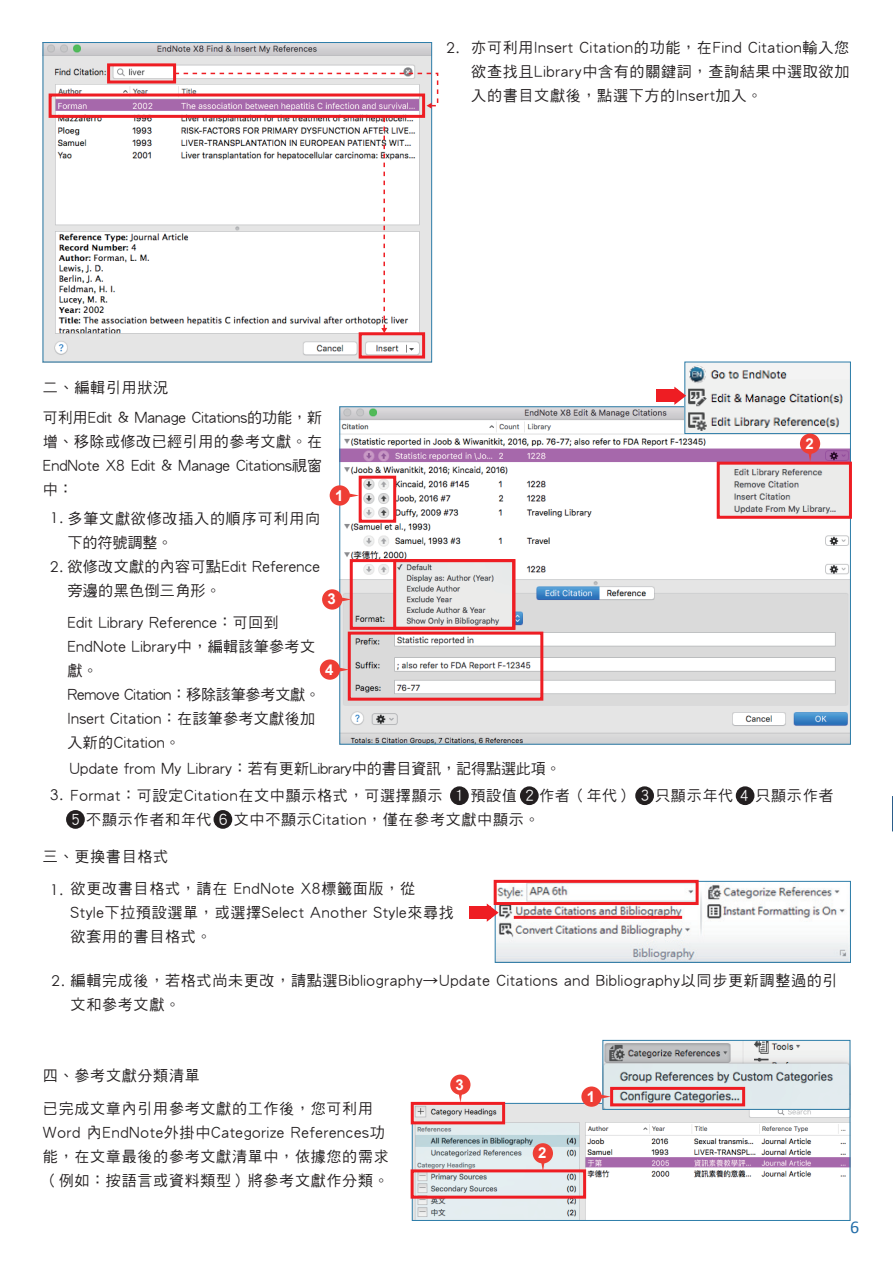
<style>
.page{position:relative;width:893px;height:1263px;background:#fff}
.page>*{position:absolute;margin:0;border:0;box-sizing:border-box;transform-origin:0 0}
.t1{font:18px "Calibri";color:#236da8}
.t2{font:15px/24px "DF Hei W5 WINP BF";letter-spacing:.05em;color:#231f20}
.t3{font:15px/24px "DF Hei W5 WINP BF";letter-spacing:.025em;color:#231f20}
.t4{font:15px/29.2px "DF Hei W5 WINP BF";color:#231f20}
.t5{font:700 15px "Arial";color:#fff}
.t6{font:15px "DF Hei W5 WINP BF";color:#fff}
.t7{font:14.85px "Century Gothic";color:#231f20}
.s1{font-family:"Century Gothic";font-size:14.85px}
</style>
<div class="page">
<svg style="left:892px;top:796px;width:1px;height:35px"></svg>
<img style="left:45px;top:44px;width:385px;height:316px">
<div style="left:43px;top:42px;width:389px;height:320px;border:1px solid #2d7da9"></div>
<img style="left:342px;top:409px;width:507px;height:333px">
<img style="left:397px;top:563px;width:114px;height:63px">
<img style="left:687px;top:364px;width:162px;height:68px">
<div style="left:685px;top:362px;width:166px;height:72px;border:1px solid #2d7da9"></div>
<img style="left:721px;top:466px;width:127px;height:49px">
<div style="left:717px;top:462px;width:135px;height:57px;border:3px solid #ee1d23"></div>
<div style="left:359px;top:476px;width:37px;height:47px;border:3px solid #ee1d23"></div>
<div style="left:350px;top:559px;width:165px;height:71px;border:3px solid #ee1d23"></div>
<div style="left:393px;top:559px;width:122px;height:71px;border:3px solid #ee1d23"></div>
<div style="left:348px;top:632px;width:195px;height:69px;border:3px solid #ee1d23"></div>
<img style="left:497px;top:884px;width:352px;height:76px">
<div style="left:495px;top:881px;width:356px;height:81px;border:1px solid #2d7da9"></div>
<img style="left:414px;top:1105px;width:434px;height:114px">
<div style="left:412px;top:1103px;width:438px;height:118px;border:1px solid #2d7da9"></div>
<img style="left:605px;top:1042px;width:243px;height:65px">
<div style="left:603px;top:1040px;width:247px;height:69px;border:1px solid #2d7da9"></div>
<div style="left:610px;top:1087px;width:135px;height:19px;border:3px solid #ee1d23"></div>
<div style="left:494px;top:880px;width:205px;height:25px;border:3px solid #ee1d23"></div>
<hr style="left:514px;top:916px;width:168px;height:3px;background:#ee1d23">
<div style="left:411px;top:1169px;width:175px;height:30px;border:3px solid #ee1d23"></div>
<div style="left:330px;top:485px;width:20px;height:21px;background:#ee3e35;border-radius:50%"></div>
<svg style="left:349px;top:493px;width:10px;height:4px"></svg>
<div style="left:581px;top:1086px;width:21px;height:21px;background:#ee3e35;border-radius:50%"></div>
<svg style="left:602px;top:1095px;width:9px;height:3px"></svg>
<div style="left:322px;top:589px;width:20px;height:21px;background:#ee3e35;border-radius:50%"></div>
<svg style="left:342px;top:597px;width:10px;height:4px"></svg>
<div style="left:320px;top:659px;width:20px;height:21px;background:#ee3e35;border-radius:50%"></div>
<svg style="left:340px;top:668px;width:9px;height:3px"></svg>
<div style="left:800px;top:434px;width:20px;height:20px;background:#ee3e35;border-radius:50%"></div>
<svg style="left:808px;top:453px;width:4px;height:8px"></svg>
<div style="left:450px;top:1074px;width:20px;height:21px;background:#ee3e35;border-radius:50%"></div>
<svg style="left:458px;top:1094px;width:4px;height:8px"></svg>
<div style="left:533px;top:1143px;width:20px;height:20px;background:#ee3e35;border-radius:50%"></div>
<svg style="left:541px;top:1163px;width:4px;height:8px"></svg>
<div style="left:657px;top:390px;width:21px;height:12px;background:#ee1d23"></div>
<svg style="left:674px;top:387px;width:12px;height:18px"></svg>
<div style="left:469px;top:907px;width:21px;height:12px;background:#ee1d23"></div>
<svg style="left:487px;top:903px;width:12px;height:19px"></svg>
<div style="left:411px;top:1102px;width:94px;height:22px;border:3px solid #ee1d23"></div>
<div style="left:49px;top:94px;width:376px;height:24px;border:3px solid #ee1d23"></div>
<div style="left:359px;top:332px;width:66px;height:27px;border:3px solid #ee1d23"></div>
<div style="left:107px;top:63px;width:69px;height:21px;border:3px solid #ee1d23"></div>
<svg style="left:173px;top:72px;width:266px;height:37px"></svg>
<svg style="left:381px;top:118px;width:6px;height:215px"></svg>
<div style="left:450px;top:786px;width:19px;height:19px;background:#231f20;border-radius:50%"></div>
<div style="left:520px;top:786px;width:19px;height:19px;background:#231f20;border-radius:50%"></div>
<div style="left:635px;top:786px;width:19px;height:19px;background:#231f20;border-radius:50%"></div>
<div style="left:736px;top:786px;width:18px;height:19px;background:#231f20;border-radius:50%"></div>
<div style="left:66px;top:810px;width:19px;height:19px;background:#231f20;border-radius:50%"></div>
<div style="left:214px;top:810px;width:18px;height:19px;background:#231f20;border-radius:50%"></div>
<p class="t7" style="left:446px;top:37px;width:15px">2.</p>
<p class="t2" style="left:471px;top:35px;width:380px;text-align:justify">亦可利用Insert Citation的功能，在Find Citation輸入您欲查找且Library中含有的關鍵詞，查詢結果中選取欲加入的書目文獻後，點選下方的Insert加入。</p>
<p class="t4" style="left:43px;top:373px;width:281px">二、編輯引用狀況<br>可利用Edit &amp; Manage Citations的功能，新</p>
<p class="t2" style="left:43px;top:429px;width:281px;text-align:justify">增、移除或修改已經引用的參考文獻。在EndNote X8 Edit &amp; Manage Citations視窗中：</p>
<p class="t3" style="left:68px;top:530px;width:254px">下的符號調整。<br>欲修改文獻的內容可點Edit Reference旁邊的黑色倒三角形。</p>
<p class="t3" style="left:68px;top:610px;width:254px">Edit Library Reference：可回到<br>EndNote Library中，編輯該筆參考文獻。<br>Remove Citation：移除該筆參考文獻。<br>Insert Citation：在該筆參考文獻後加入新的Citation。</p>
<p class="t2" style="left:69px;top:755px;width:781px;line-height:27px">Update from My Library：若有更新Library中的書目資訊，記得點選此項。<br>Format：可設定Citation在文中顯示格式，可選擇顯示　 預設值　 作者（年代） 　只顯示年代 　只顯示作者　</p>
<p class="t2" style="left:71px;top:808px;width:470px">　不顯示作者和年代 　文中不顯示Citation，僅在參考文獻中顯示。</p>
<p class="t2" style="left:71px;top:840px;width:346px;line-height:32.5px;text-indent:-28px">三、更換書目格式<br>欲更改書目格式，請在 EndNote X8標籤面版，從</p>
<p class="t2" style="left:71px;top:901px;width:385px">Style下拉預設選單，或選擇Select Another Style來尋找欲套用的書目格式。</p>
<p class="t5" style="left:805px;top:433px;width:10px">2</p>
<p class="t5" style="left:335px;top:485px;width:10px">1</p>
<p class="t2" style="left:50px;top:506px;width:272px"><span class="s1">1.</span> 多筆文獻欲修改插入的順序可利用向</p>
<p class="t7" style="left:50px;top:557px;width:15px">2.</p>
<p class="t5" style="left:327px;top:589px;width:10px">3</p>
<p class="t5" style="left:325px;top:659px;width:10px">4</p>
<p class="t7" style="left:50px;top:784px;width:15px">3.</p>
<p class="t6" style="left:452px;top:788px;width:16px">１</p>
<p class="t6" style="left:522px;top:788px;width:16px">２</p>
<p class="t6" style="left:637px;top:788px;width:16px">３</p>
<p class="t6" style="left:736px;top:788px;width:16px">４</p>
<p class="t6" style="left:68px;top:812px;width:16px">５</p>
<p class="t6" style="left:216px;top:812px;width:16px">６</p>
<p class="t7" style="left:50px;top:879px;width:15px">1.</p>
<p class="t2" style="left:52px;top:968px;width:787px"><span class="s1">2.</span> 編輯完成後，若格式尚未更改，請點選Bibliography→Update Citations and Bibliography以同步更新調整過的引</p>
<p class="t2" style="left:71px;top:992px;width:111px">文和參考文獻。</p>
<p class="t2" style="left:43px;top:1064px;width:158px">四、參考文獻分類清單</p>
<p class="t2" style="left:43px;top:1097px;width:347px">已完成文章內引用參考文獻的工作後，您可利用<br>Word 內EndNote外掛中Categorize References功能，在文章最後的參考文獻清單中，依據您的需求（例如：按語言或資料類型）將參考文獻作分類。</p>
<p class="t5" style="left:456px;top:1074px;width:10px">3</p>
<p class="t5" style="left:538px;top:1143px;width:10px">2</p>
<p class="t5" style="left:587px;top:1086px;width:10px">1</p>
<p class="t1" style="left:850px;top:1215px;width:11px">6</p>
</div>
